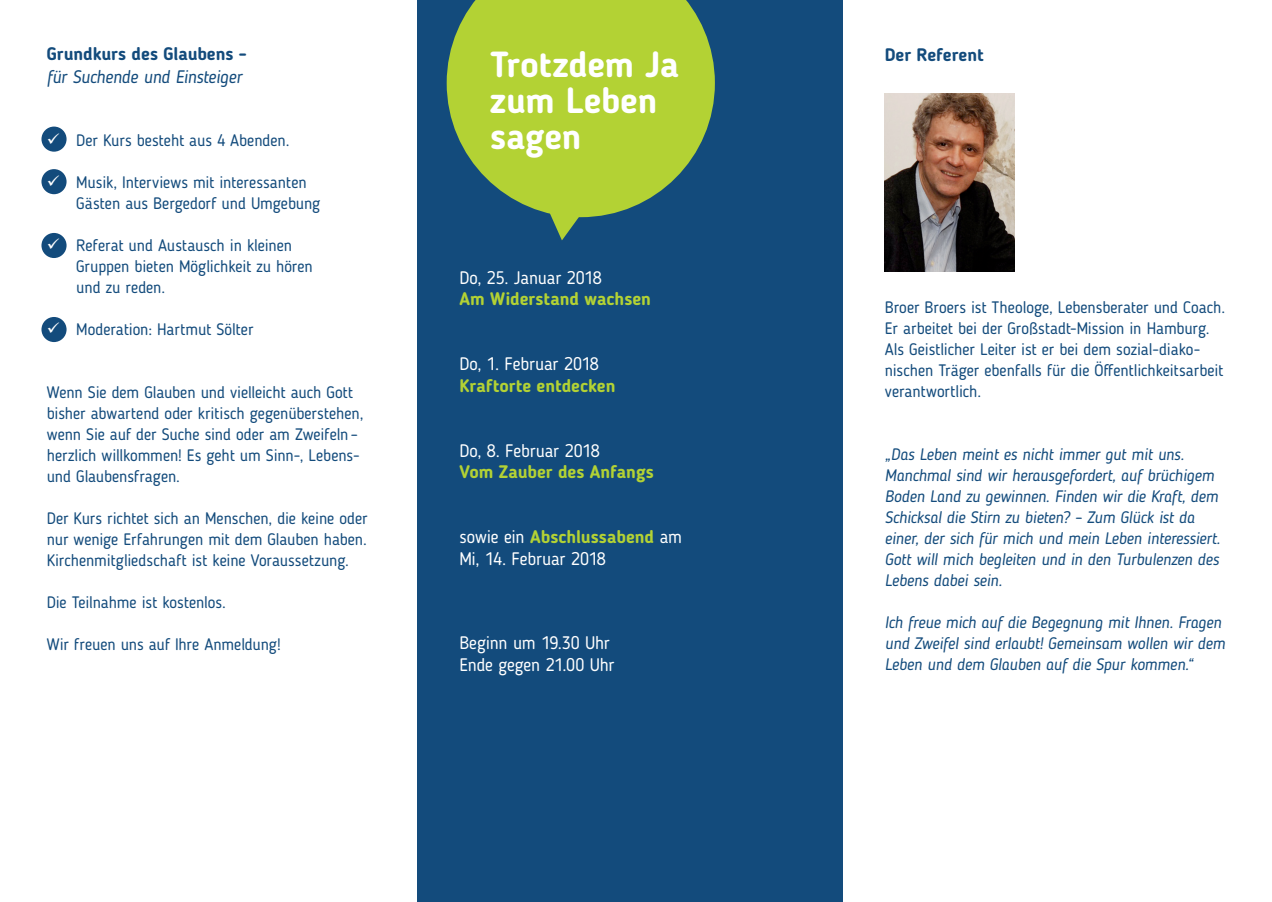
<style>
.page{position:relative;width:1272px;height:902px;background:#fff}
.page>*{position:absolute;margin:0;border:0;box-sizing:border-box;transform-origin:0 0}
.t1{font:700 36px/36px "Blogger Sans";color:#fff}
.t2{font:18px/21.6px "Blogger Sans";letter-spacing:-.01em;color:#fff}
.t3{font:700 18px "Blogger Sans";color:#b3d234}
.t4{font:700 18px "Blogger Sans";letter-spacing:-.005em;color:#134b7c}
.t5{font:italic 18px "Blogger Sans";letter-spacing:-.015em;color:#134b7c}
.t6{font:16.5px/21px "Blogger Sans";letter-spacing:-.005em;color:#134b7c}
.t7{font:italic 16.5px/21px "Blogger Sans";letter-spacing:-.015em;color:#134b7c}
.s1{color:#fff}
.s2{font-weight:700;color:#b3d234}
</style>
<div class="page">
<div style="left:41px;top:233px;width:26px;height:25px;background:#134b7c;border-radius:50%"></div>
<div style="left:41px;top:317px;width:26px;height:25px;background:#134b7c;border-radius:50%"></div>
<div style="left:41px;top:126px;width:26px;height:26px;background:#134b7c;border-radius:50%"></div>
<div style="left:41px;top:169px;width:26px;height:25px;background:#134b7c;border-radius:50%"></div>
<div style="left:417px;top:0;width:425px;height:901px;background:#134b7c"></div>
<img style="left:884px;top:93px;width:130px;height:178px">
<svg style="left:446px;top:0;width:269px;height:217px;fill:#b3d234"></svg>
<svg style="left:547px;top:207px;width:36px;height:33px"></svg>
<p class="t4" style="left:47px;top:43px;width:201px">Grundkurs des Glaubens -</p>
<p class="t5" style="left:47px;top:66px;width:197px">für Suchende und Einsteiger</p>
<p class="t6" style="left:47px;top:130px;width:244px"><span class="s1">✓</span> Der Kurs besteht aus 4 Abenden.</p>
<p class="t6" style="left:76px;top:172px;width:246px;text-indent:-29px"><span class="s1">✓</span> Musik, Interviews mit interessanten<br>Gästen aus Bergedorf und Umgebung</p>
<p class="t6" style="left:76px;top:235px;width:238px;text-indent:-29px"><span class="s1">✓</span> Referat und Austausch in kleinen<br>Gruppen bieten Möglichkeit zu hören und zu reden.</p>
<p class="t6" style="left:47px;top:319px;width:208px"><span class="s1">✓</span> Moderation: Hartmut Sölter</p>
<p class="t6" style="left:47px;top:382px;width:318px">Wenn Sie dem Glauben und vielleicht auch Gott bisher abwartend oder kritisch gegenüberstehen, wenn Sie auf der Suche sind oder am Zweifeln– herzlich willkommen! Es geht um Sinn-, Lebens&shy;und Glaubensfragen.</p>
<p class="t6" style="left:47px;top:508px;width:322px;text-align:justify">Der Kurs richtet sich an Menschen, die keine oder nur wenige Erfahrungen mit dem Glauben haben.<br>Kirchenmitgliedschaft ist keine Voraussetzung.</p>
<p class="t6" style="left:47px;top:592px;width:181px">Die Teilnahme ist kostenlos.</p>
<p class="t6" style="left:47px;top:634px;width:235px">Wir freuen uns auf Ihre Anmeldung!</p>
<h1 class="t1" style="left:490px;top:46px;width:190px">Trotzdem Ja zum Leben sagen</h1>
<p class="t2" style="left:459px;top:266px;width:144px">Do, 25. Januar 2018</p>
<p class="t3" style="left:459px;top:288px;width:193px">Am Widerstand wachsen</p>
<p class="t2" style="left:459px;top:353px;width:141px">Do, 1. Februar 2018</p>
<p class="t3" style="left:459px;top:374px;width:158px">Kraftorte entdecken</p>
<p class="t2" style="left:459px;top:439px;width:142px">Do, 8. Februar 2018</p>
<p class="t3" style="left:459px;top:461px;width:196px">Vom Zauber des Anfangs</p>
<p class="t2" style="left:459px;top:526px;width:224px">sowie ein <span class="s2">Abschlussabend</span> am<br>Mi, 14. Februar 2018</p>
<p class="t2" style="left:459px;top:631px;width:157px">Beginn um 19.30 Uhr<br>Ende gegen 21.00 Uhr</p>
<p class="t4" style="left:884px;top:44px;width:100px">Der Referent</p>
<p class="t6" style="left:884px;top:297px;width:342px">Broer Broers ist Theologe, Lebensberater und Coach.<br>Er arbeitet bei der Großstadt-Mission in Hamburg.<br>Als Geistlicher Leiter ist er bei dem sozial-diako&shy;nischen Träger ebenfalls für die Öffentlichkeitsarbeit verantwortlich.</p>
<p class="t7" style="left:884px;top:444px;width:337px">„Das Leben meint es nicht immer gut mit uns.<br>Manchmal sind wir herausgefordert, auf brüchigem Boden Land zu gewinnen. Finden wir die Kraft, dem Schicksal die Stirn zu bieten? – Zum Glück ist da einer, der sich für mich und mein Leben interessiert.<br>Gott will mich begleiten und in den Turbulenzen des Lebens dabei sein.</p>
<p class="t7" style="left:884px;top:612px;width:342px">Ich freue mich auf die Begegnung mit Ihnen. Fragen und Zweifel sind erlaubt! Gemeinsam wollen wir dem<br>Leben und dem Glauben auf die Spur kommen.“</p>
</div>
